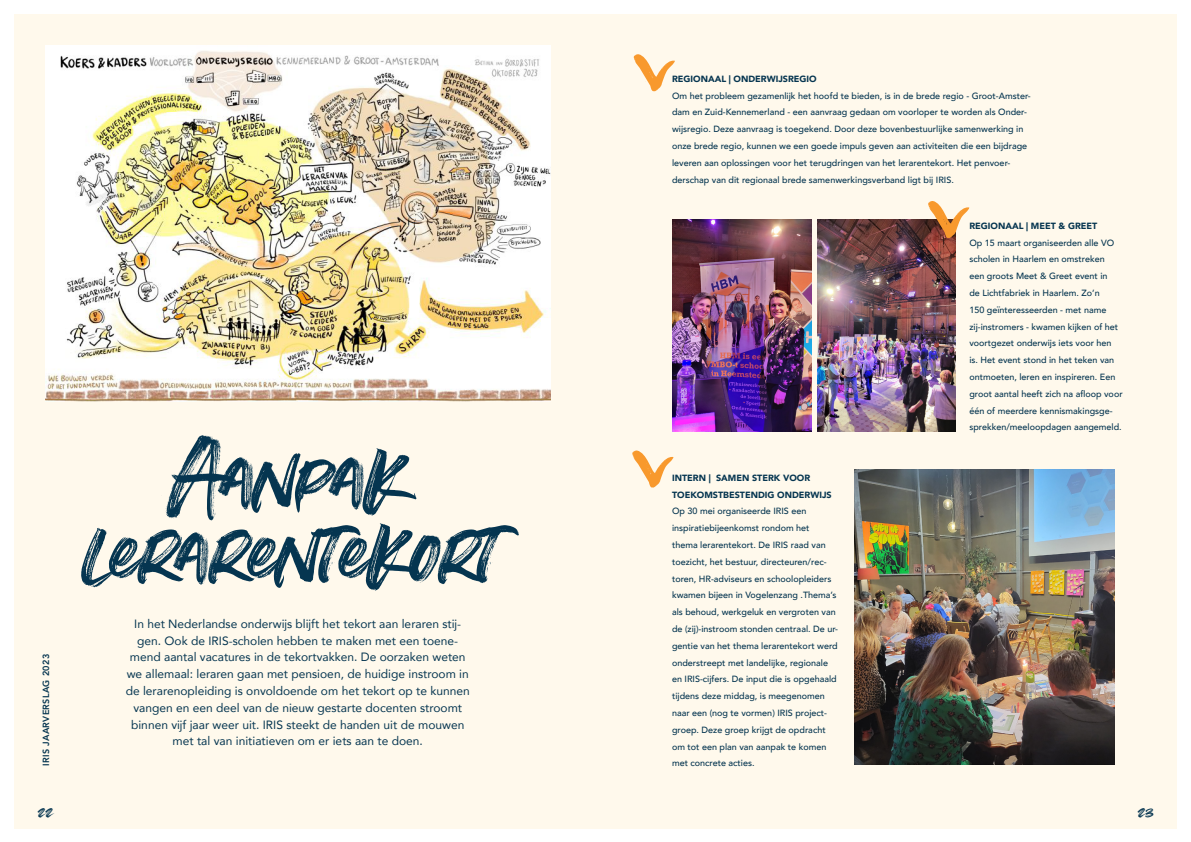
<style>
.page{position:relative;width:1191px;height:842px;background:#fff}
.page>*{position:absolute;margin:0;border:0;box-sizing:border-box;transform-origin:0 0}
.t1{font:135px "Summer Loving";letter-spacing:-.01em;color:#053550}
.t2{font:23px "Summer Loving";color:#053550}
.t3{font:12px/16.8px "Avenir";color:#053550;text-align:center}
.t4{font:500 9px/16.8px "Avenir";color:#053550}
.t5{font:900 9px "Avenir";color:#053550}
.t6{font:800 9px "Avenir";letter-spacing:.03em;color:#053550}
</style>
<div class="page">
<div style="left:14px;top:14px;width:1162px;height:815px;background:#fff9ec"></div>
<img style="left:854px;top:469px;width:260px;height:295px">
<img style="left:45px;top:45px;width:505px;height:357px">
<img style="left:672px;top:219px;width:139px;height:212px">
<img style="left:817px;top:219px;width:138px;height:212px">
<svg style="left:632px;top:450px;width:41px;height:38px"></svg>
<svg style="left:928px;top:201px;width:41px;height:37px"></svg>
<svg style="left:633px;top:54px;width:42px;height:37px"></svg>
<p class="t5" style="left:672px;top:71px;width:146px">REGIONAAL | ONDERWIJSREGIO</p>
<p class="t4" style="left:672px;top:87px;width:360px">Om het probleem gezamenlijk het hoofd te bieden, is in de brede regio - Groot-Amster&shy;dam en Zuid-Kennemerland - een aanvraag gedaan om voorloper te worden als Onder&shy;wijsregio. Deze aanvraag is toegekend. Door deze bovenbestuurlijke samenwerking in onze brede regio, kunnen we een goede impuls geven aan activiteiten die een bijdrage leveren aan oplossingen voor het terugdringen van het lerarentekort. Het penvoer&shy;derschap van dit regionaal brede samenwerkingsverband ligt bij IRIS.</p>
<p class="t6" style="left:39px;top:766px;width:113px;rotate:-90deg">IRIS JAARVERSLAG 2023</p>
<p class="t1" style="left:171px;top:394px;width:239px">Aanpak</p>
<p class="t1" style="left:82px;top:469px;width:417px">lerarentekort</p>
<p class="t3" style="left:126px;top:615px;width:346px">In het Nederlandse onderwijs blijft het tekort aan leraren stij&shy;gen. Ook de IRIS-scholen hebben te maken met een toene&shy;mend aantal vacatures in de tekortvakken. De oorzaken weten we allemaal: leraren gaan met pensioen, de huidige instroom in de lerarenopleiding is onvoldoende om het tekort op te kunnen vangen en een deel van de nieuw gestarte docenten stroomt binnen vijf jaar weer uit. IRIS steekt de handen uit de mouwen met tal van initiatieven om er iets aan te doen.</p>
<p class="t5" style="left:672px;top:470px;width:140px">INTERN | SAMEN STERK VOOR</p>
<p class="t5" style="left:672px;top:487px;width:161px">TOEKOMSTBESTENDIG ONDERWIJS</p>
<p class="t4" style="left:672px;top:502px;width:167px">Op 30 mei organiseerde IRIS een inspiratiebijeenkomst rondom het<br>thema lerarentekort. De IRIS raad van toezicht, het bestuur, directeuren/rec&shy;toren, HR-adviseurs en schoolopleiders kwamen bijeen in Vogelenzang .Thema’s als behoud, werkgeluk en vergroten van de (zij)-instroom stonden centraal. De ur&shy;gentie van het thema lerarentekort werd onderstreept met landelijke, regionale en IRIS-cijfers. De input die is opgehaald tijdens deze middag, is meegenomen naar een (nog te vormen) IRIS project&shy;groep. Deze groep krijgt de opdracht om tot een plan van aanpak te komen met concrete acties.</p>
<p class="t5" style="left:969px;top:218px;width:129px">REGIONAAL | MEET &amp; GREET</p>
<p class="t4" style="left:969px;top:234px;width:155px">Op 15 maart organiseerden alle VO scholen in Haarlem en omstreken<br>een groots Meet &amp; Greet event in<br>de Lichtfabriek in Haarlem. Zo’n<br>150 geïnteresseerden - met name zij-instromers - kwamen kijken of het voortgezet onderwijs iets voor hen<br>is. Het event stond in het teken van ontmoeten, leren en inspireren. Een groot aantal heeft zich na afloop voor één of meerdere kennismakingsge&shy;sprekken/meeloopdagen aangemeld.</p>
<p class="t2" style="left:38px;top:798px;width:16px">22</p>
<p class="t2" style="left:1138px;top:798px;width:17px">23</p>
</div>
